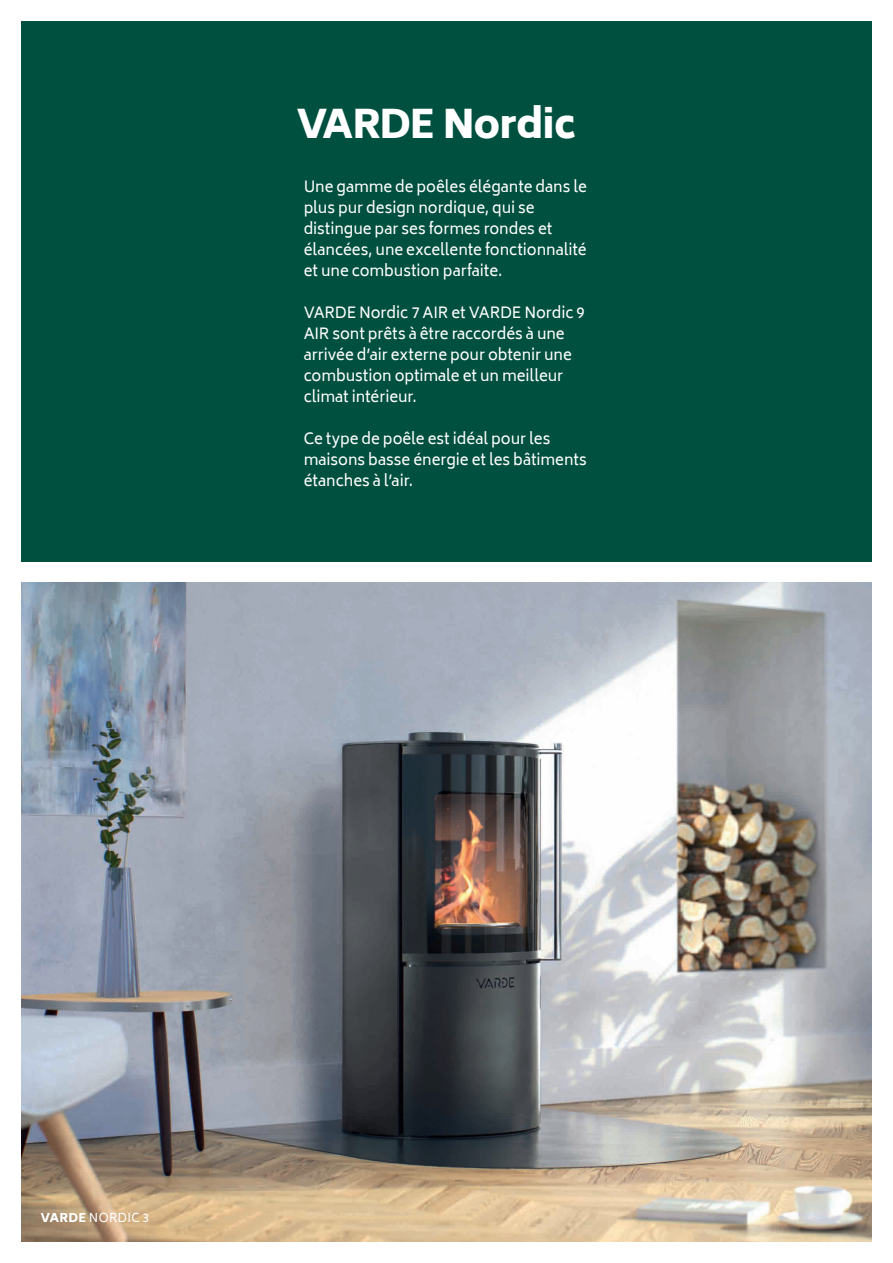
<style>
.page{position:relative;width:893px;height:1263px;background:#fff}
.page>*{position:absolute;margin:0;border:0;box-sizing:border-box;transform-origin:0 0}
.Overskrift_produkt{font:900 39px "Biryani";letter-spacing:-.02em;color:#fff}
.Varde_-_Intro{font:15px/21px "Biryani";letter-spacing:-.005em;color:#fff}
.Varde_-_Brødtekst_9{font:12px "Biryani";letter-spacing:.02em;color:#fff}
.s1{font-weight:900}
</style>
<div class="page">
<div style="left:21px;top:21px;width:851px;height:540px;background:#00503f"></div>
<img style="left:21px;top:583px;width:851px;height:659px">
<p class="Overskrift_produkt" style="left:296px;top:102px;width:281px">VARDE Nordic</p>
<p class="Varde_-_Intro" style="left:304px;top:176px;width:285px">Une gamme de poêles élégante dans le plus pur design nordique, qui se distingue par ses formes rondes et élancées, une excellente fonctionnalité et une combustion parfaite.</p>
<p class="Varde_-_Intro" style="left:304px;top:302px;width:283px">VARDE Nordic 7 AIR et VARDE Nordic 9<br>AIR sont prêts à être raccordés à une arrivée d’air externe pour obtenir une combustion optimale et un meilleur climat intérieur.</p>
<p class="Varde_-_Intro" style="left:304px;top:428px;width:285px">Ce type de poêle est idéal pour les maisons basse énergie et les bâtiments étanches à l’air.</p>
<p class="Varde_-_Brødtekst_9" style="left:40px;top:1210px;width:110px"><span class="s1">VARDE</span> NORDIC 3</p>
</div>
